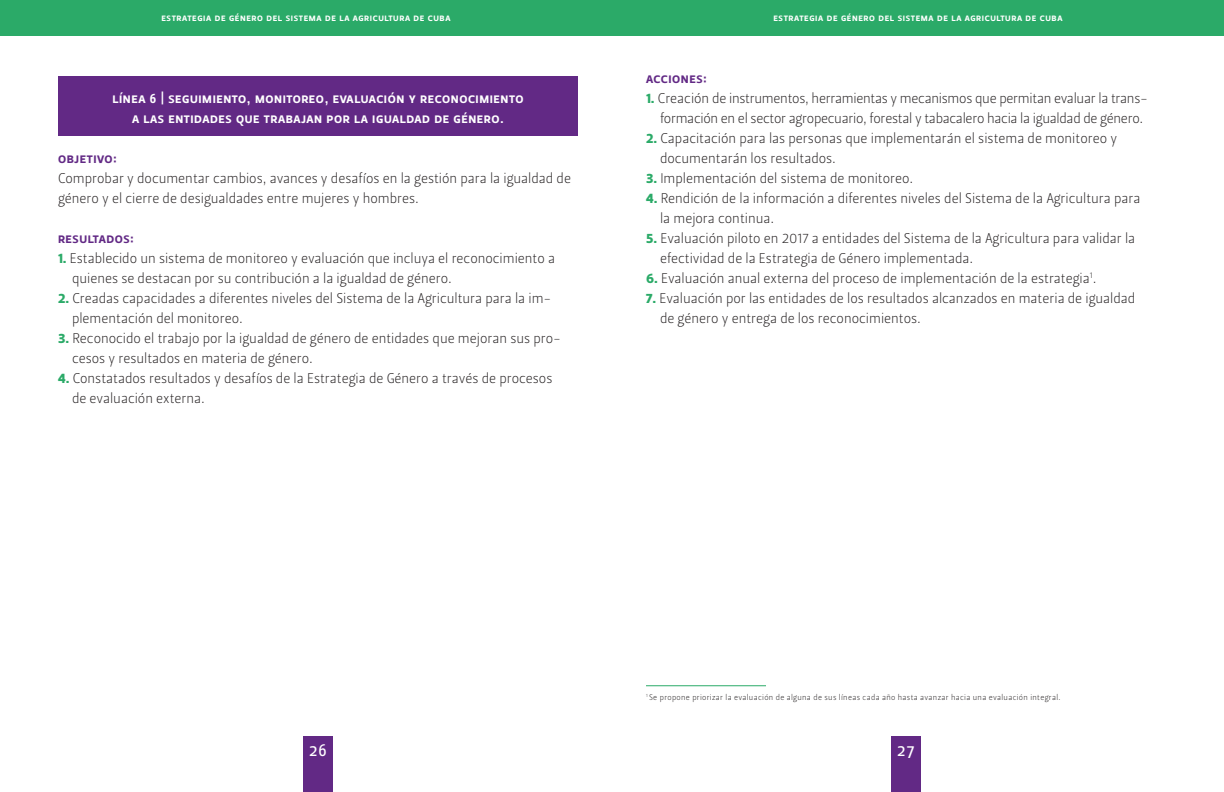
<style>
.page{position:relative;width:1224px;height:792px;background:#fff}
.page>*{position:absolute;margin:0;border:0;box-sizing:border-box;transform-origin:0 0}
.t1{font:18px "Leitura Sans Grot 2";color:#fff}
.t2{font:14px/20px "Leitura Sans Grot 1";color:#231f20}
.t3{font:14px/20px "Leitura Sans Grot 1";letter-spacing:-.02em;color:#231f20}
.t4{font:14px/20px "Leitura Sans Grot 3";letter-spacing:.04em;color:#fff;text-align:center}
.t5{font:14px "Leitura Sans Grot 3";letter-spacing:.04em;color:#622985}
.t6{font:10px "Leitura Sans Grot 3";letter-spacing:.06em;color:#fff}
.t7{font:8px "Leitura Sans Grot 1";letter-spacing:.04em;color:#231f20}
.s1{font-family:"Leitura Sans Grot 4";color:#2baa68}
</style>
<div class="page">
<div style="left:891px;top:736px;width:30px;height:56px;background:#622985"></div>
<div style="left:303px;top:736px;width:30px;height:56px;background:#622985"></div>
<div style="left:0;top:0;width:612px;height:36px;background:#2baa68"></div>
<div style="left:612px;top:0;width:612px;height:36px;background:#2baa68"></div>
<div style="left:58px;top:76px;width:520px;height:60px;background:#622985"></div>
<hr style="left:646px;top:686px;width:120px;height:1px;background:#2baa68">
<p class="t6" style="left:161px;top:12px;width:291px">estrategia de género del sistema de la agricultura de cuba</p>
<p class="t6" style="left:773px;top:12px;width:291px">estrategia de género del sistema de la agricultura de cuba</p>
<p class="t4" style="left:113px;top:88px;width:412px">línea 6 | seguimiento, monitoreo, evaluación y reconocimiento a las entidades que trabajan por la igualdad de género.</p>
<p class="t5" style="left:58px;top:150px;width:61px">objetivo:</p>
<p class="t2" style="left:58px;top:168px;width:515px">Comprobar y documentar cambios, avances y desafíos en la gestión para la igualdad de género y el cierre de desigualdades entre mujeres y hombres.</p>
<p class="t5" style="left:58px;top:230px;width:78px">resultados:</p>
<p class="t2" style="left:72px;top:248px;width:485px;text-indent:-14px"><span class="s1">1.</span> Establecido un sistema de monitoreo y evaluación que incluya el reconocimiento a quienes se destacan por su contribución a la igualdad de género.</p>
<p class="t2" style="left:72px;top:288px;width:481px;text-indent:-14px"><span class="s1">2.</span> Creadas capacidades a diferentes niveles del Sistema de la Agricultura para la im&shy;plementación del monitoreo.</p>
<p class="t2" style="left:72px;top:328px;width:491px;text-indent:-14px"><span class="s1">3.</span> Reconocido el trabajo por la igualdad de género de entidades que mejoran sus pro&shy;cesos y resultados en materia de género.</p>
<p class="t2" style="left:72px;top:368px;width:482px;text-indent:-14px"><span class="s1">4.</span> Constatados resultados y desafíos de la Estrategia de Género a través de procesos de evaluación externa.</p>
<p class="t5" style="left:646px;top:70px;width:63px">acciones:</p>
<p class="t3" style="left:660px;top:88px;width:490px;text-indent:-14px"><span class="s1">1.</span> Creación de instrumentos, herramientas y mecanismos que permitan evaluar la trans&shy;formación en el sector agropecuario, forestal y tabacalero hacia la igualdad de género.</p>
<p class="t2" style="left:660px;top:128px;width:459px;text-indent:-14px"><span class="s1">2.</span> Capacitación para las personas que implementarán el sistema de monitoreo y documentarán los resultados.</p>
<p class="t2" style="left:646px;top:168px;width:269px"><span class="s1">3.</span> Implementación del sistema de monitoreo.</p>
<p class="t2" style="left:660px;top:188px;width:482px;text-indent:-14px"><span class="s1">4.</span> Rendición de la información a diferentes niveles del Sistema de la Agricultura para la mejora continua.</p>
<p class="t2" style="left:660px;top:228px;width:477px;text-indent:-14px"><span class="s1">5.</span> Evaluación piloto en 2017 a entidades del Sistema de la Agricultura para validar la efectividad de la Estrategia de Género implementada.</p>
<p class="t2" style="left:646px;top:268px;width:452px"><span class="s1">6.</span> Evaluación anual externa del proceso de implementación de la estrategia<sup>1</sup>.</p>
<p class="t2" style="left:660px;top:288px;width:477px;text-indent:-14px"><span class="s1">7.</span> Evaluación por las entidades de los resultados alcanzados en materia de igualdad de género y entrega de los reconocimientos.</p>
<p class="t7" style="left:646px;top:693px;width:416px"><sup>1</sup> Se propone priorizar la evaluación de alguna de sus líneas cada año hasta avanzar hacia una evaluación integral.</p>
<p class="t1" style="left:309px;top:740px;width:19px">26</p>
<p class="t1" style="left:897px;top:740px;width:19px">27</p>
</div>
